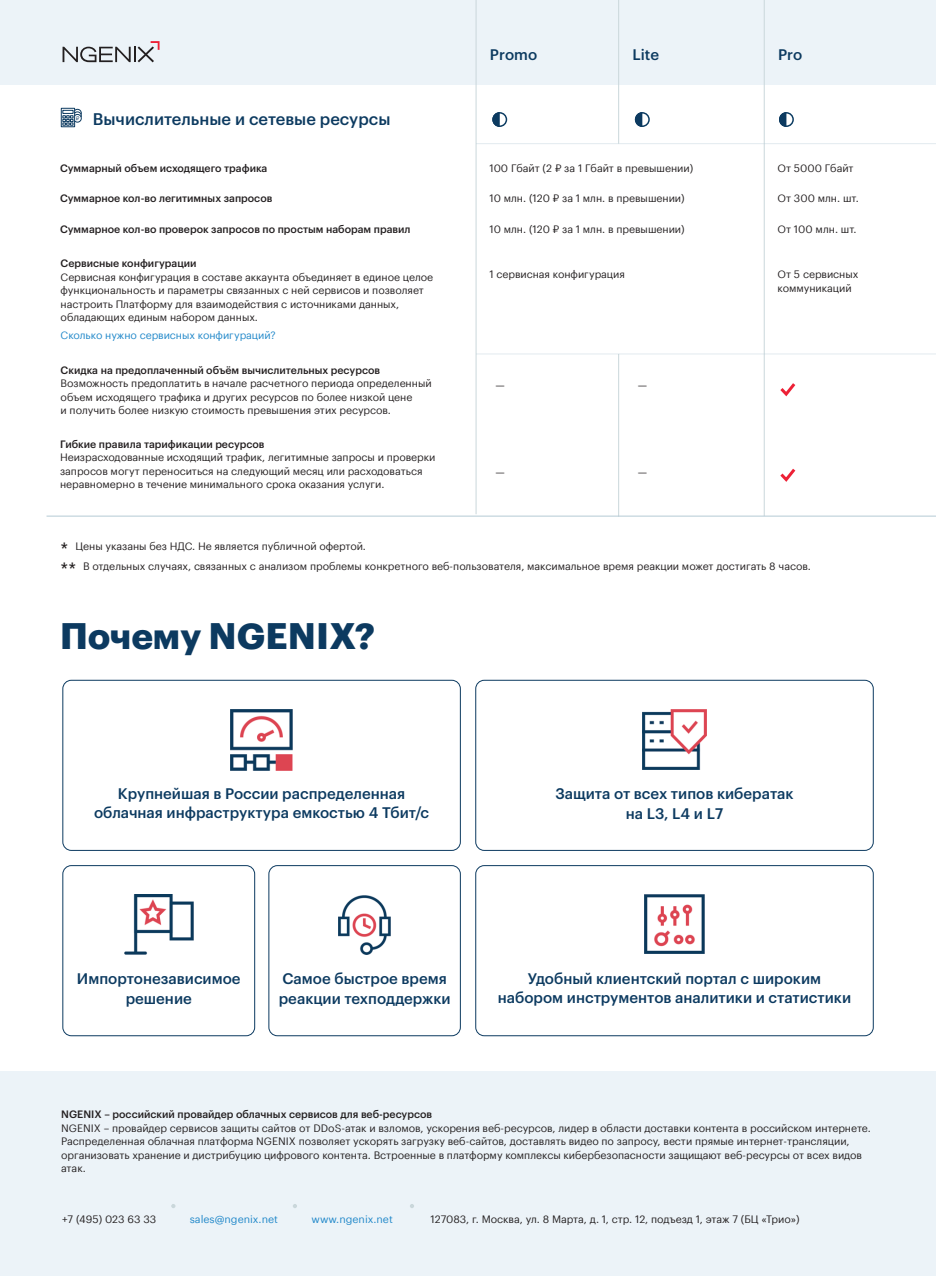
<style>
.page{position:relative;width:936px;height:1276px;background:#fff}
.page>*{position:absolute;margin:0;border:0;box-sizing:border-box;transform-origin:0 0}
.t1{font:700 36px "Graphik LC Web";color:#0c3a60}
.t2{font:18px "Graphik LC Web";color:#231f20}
.t3{font:500 16.5px "Graphik LCG";color:#0c3a60}
.t4{font:500 15px/19.5px "Graphik LCG";color:#0c3a60;text-align:center}
.t5{font:10.5px/13.5px "Graphik LC Web";color:#231f20}
.t6{font:500 10.5px "Graphik LCG";color:#231f20}
.t7{font:10.5px "Graphik LC Web";color:#1f87c9}
</style>
<div class="page">
<div style="left:0;top:0;width:935px;height:85px;background:#ecf3f8"></div>
<svg style="left:63px;top:41px;width:96px;height:21px"></svg>
<svg style="left:780px;top:383px;width:16px;height:14px"></svg>
<svg style="left:780px;top:468px;width:16px;height:14px"></svg>
<div style="left:61px;top:108px;width:14px;height:19px;border:1px solid #0c3a60"></div>
<svg style="left:63px;top:109px;width:19px;height:16px"></svg>
<hr style="left:475px;top:0;width:1px;height:514px;background:#cad7db">
<hr style="left:763px;top:0;width:1px;height:516px;background:#cad7db">
<hr style="left:618px;top:0;width:1px;height:144px;background:#cad7db">
<hr style="left:618px;top:354px;width:1px;height:162px;background:#cad7db">
<hr style="left:476px;top:353px;width:459px;height:1px;background:#b4cad5">
<hr style="left:46px;top:516px;width:889px;height:1px;background:#b4cad5">
<hr style="left:476px;top:143px;width:459px;height:1px;background:#b4cad5">
<div style="left:0;top:1071px;width:935px;height:205px;background:#ecf3f8"></div>
<svg style="left:171px;top:1204px;width:4px;height:4px"></svg>
<svg style="left:293px;top:1204px;width:4px;height:4px"></svg>
<svg style="left:410px;top:1204px;width:4px;height:4px"></svg>
<svg style="left:635px;top:112px;width:14px;height:15px"></svg>
<svg style="left:779px;top:112px;width:14px;height:15px"></svg>
<svg style="left:492px;top:112px;width:15px;height:15px"></svg>
<div style="left:62px;top:680px;width:398px;height:171px;border:1px solid #0c3a60;border-radius:9px"></div>
<div style="left:475px;top:680px;width:398px;height:171px;border:1px solid #0c3a60;border-radius:9px"></div>
<div style="left:475px;top:865px;width:398px;height:171px;border:1px solid #0c3a60;border-radius:9px"></div>
<div style="left:268px;top:865px;width:192px;height:171px;border:1px solid #0c3a60;border-radius:9px"></div>
<img style="left:231px;top:709px;width:61px;height:61px">
<div style="left:62px;top:865px;width:193px;height:171px;border:1px solid #0c3a60;border-radius:9px"></div>
<img style="left:124px;top:894px;width:69px;height:60px">
<img style="left:642px;top:709px;width:64px;height:60px">
<img style="left:644px;top:894px;width:60px;height:59px">
<img style="left:338px;top:895px;width:52px;height:59px">
<h3 class="t3" style="left:93px;top:106px;width:299px">Вычислительные и сетевые ресурсы</h3>
<p class="t6" style="left:60px;top:160px;width:209px">Суммарный объем исходящего трафика</p>
<p class="t6" style="left:60px;top:190px;width:214px">Суммарное кол-во легитимных запросов</p>
<p class="t6" style="left:60px;top:221px;width:352px">Суммарное кол-во проверок запросов по простым наборам правил</p>
<p class="t6" style="left:61px;top:255px;width:137px">Сервисные конфигурации</p>
<p class="t5" style="left:61px;top:269px;width:374px">Сервисная конфигурация в составе аккаунта объединяет в единое целое функциональность и параметры связанных с ней сервисов и позволяет настроить Платформу для взаимодействия с источниками данных, обладающих единым набором данных.</p>
<p class="t7" style="left:61px;top:327px;width:217px">Сколько нужно сервисных конфигураций?</p>
<p class="t6" style="left:61px;top:362px;width:321px">Скидка на предоплаченный объём вычислительных ресурсов</p>
<p class="t5" style="left:61px;top:376px;width:372px">Возможность предоплатить в начале расчетного периода определенный объем исходящего трафика и других ресурсов по более низкой цене<br>и получить более низкую стоимость превышения этих ресурсов.</p>
<p class="t6" style="left:60px;top:436px;width:206px">Гибкие правила тарификации ресурсов</p>
<p class="t5" style="left:60px;top:450px;width:377px">Неизрасходованные исходящий трафик, легитимные запросы и проверки запросов могут переноситься на следующий месяц или расходоваться неравномерно в течение минимального срока оказания услуги.</p>
<h2 class="t2" style="left:60px;top:536px;width:9px">*</h2>
<p class="t5" style="left:75px;top:538px;width:292px">Цены указаны без НДС. Не является публичной офертой.</p>
<h3 class="t4" style="left:490px;top:44px;width:49px">Promo</h3>
<h3 class="t4" style="left:632px;top:44px;width:28px">Lite</h3>
<h3 class="t4" style="left:778px;top:44px;width:26px">Pro</h3>
<p class="t5" style="left:489px;top:160px;width:205px">100 Гбайт (2 ₽ за 1 Гбайт в превышении)</p>
<p class="t5" style="left:489px;top:191px;width:197px">10 млн. (120 ₽ за 1 млн. в превышении)</p>
<p class="t5" style="left:489px;top:221px;width:197px">10 млн. (120 ₽ за 1 млн. в превышении)</p>
<p class="t5" style="left:489px;top:267px;width:137px">1 сервисная конфигурация</p>
<p class="t5" style="left:495px;top:378px;width:11px">—</p>
<p class="t5" style="left:638px;top:378px;width:11px">—</p>
<p class="t5" style="left:495px;top:465px;width:11px">—</p>
<p class="t5" style="left:638px;top:465px;width:11px">—</p>
<p class="t5" style="left:777px;top:160px;width:78px">От 5000 Гбайт</p>
<p class="t5" style="left:777px;top:191px;width:83px">От 300 млн. шт.</p>
<p class="t5" style="left:777px;top:221px;width:81px">От 100 млн. шт.</p>
<p class="t5" style="left:777px;top:267px;width:82px">От 5 сервисных коммуникаций</p>
<h2 class="t2" style="left:60px;top:556px;width:17px">**</h2>
<p class="t5" style="left:83px;top:558px;width:729px">В отдельных случаях, связанных с анализом проблемы конкретного веб-пользователя, максимальное время реакции может достигать 8 часов.</p>
<h1 class="t1" style="left:60px;top:608px;width:316px">Почему NGENIX?</h1>
<h3 class="t4" style="left:94px;top:782px;width:336px">Крупнейшая в России распределенная облачная инфраструктура емкостью 4 Тбит/с</h3>
<h3 class="t4" style="left:555px;top:782px;width:240px">Защита от всех типов кибератак на L3, L4 и L7</h3>
<h3 class="t4" style="left:77px;top:968px;width:165px">Импортонезависимое решение</h3>
<h3 class="t4" style="left:279px;top:967px;width:173px;text-align:left">Самое быстрое время реакции техподдержки</h3>
<h3 class="t4" style="left:498px;top:967px;width:355px">Удобный клиентский портал с широким набором инструментов аналитики и статистики</h3>
<p class="t6" style="left:61px;top:1106px;width:372px">NGENIX – российский провайдер облачных сервисов для веб-ресурсов</p>
<p class="t5" style="left:61px;top:1120px;width:811px">NGENIX – провайдер сервисов защиты сайтов от DDoS-атак и взломов, ускорения веб-ресурсов, лидер в области доставки контента в российском интернете.<br>Распределенная облачная платформа NGENIX позволяет ускорять загрузку веб-сайтов, доставлять видео по запросу, вести прямые интернет-трансляции, организовать хранение и дистрибуцию цифрового контента. Встроенные в платформу комплексы кибербезопасности защищают веб-ресурсы от всех видов атак.</p>
<p class="t5" style="left:62px;top:1211px;width:96px">+7 (495) 023 63 33</p>
<p class="t7" style="left:190px;top:1211px;width:90px">sales@ngenix.net</p>
<p class="t7" style="left:311px;top:1211px;width:83px">www.ngenix.net</p>
<p class="t5" style="left:430px;top:1211px;width:370px">127083, г. Москва, ул. 8 Марта, д. 1, стр. 12, подъезд 1, этаж 7 (БЦ «Трио»)</p>
</div>
